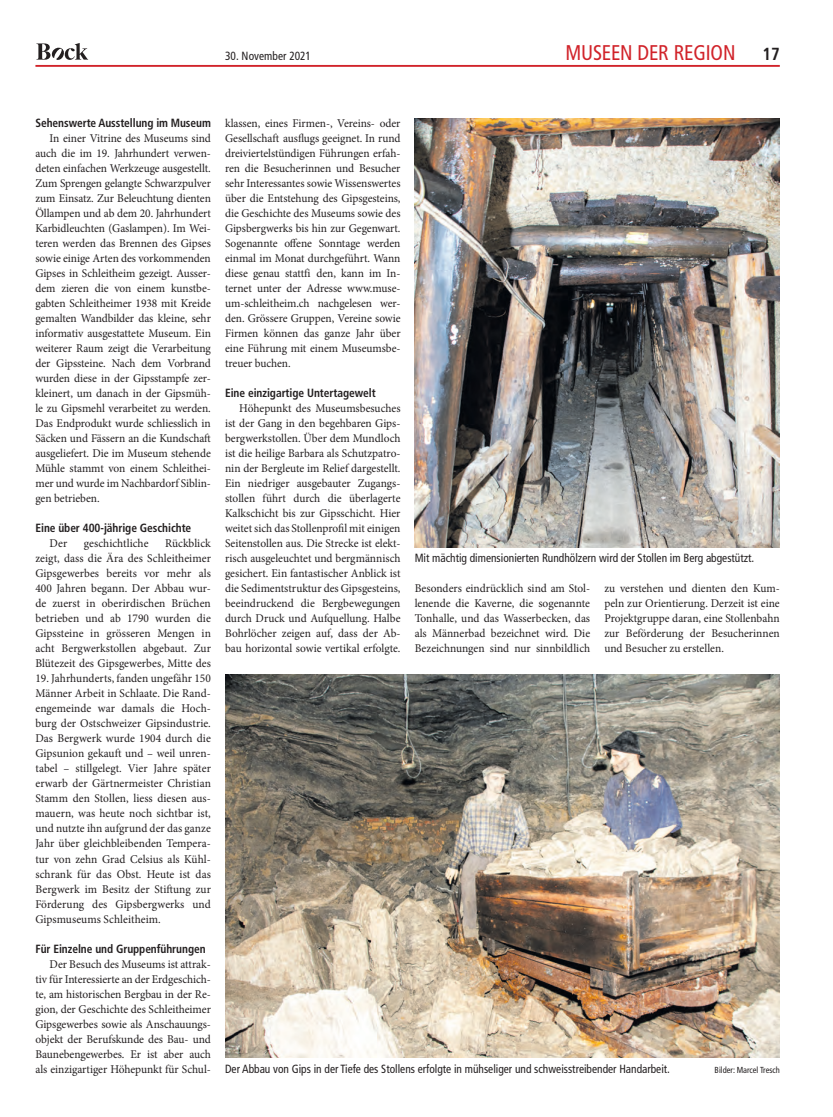
<style>
.page{position:relative;width:833px;height:1117px;background:#fff}
.page>*{position:absolute;margin:0;border:0;box-sizing:border-box;transform-origin:0 0}
.t1{font:condensed 21.25px "Frutiger LT Std";letter-spacing:-.01em;color:#d1232a;scale:.96 1}
.t2{font:700 condensed 17.5px "Frutiger LT Std";color:#231f20;scale:.96 1}
.t3{font:11.88px/15px "Minion Pro";color:#231f20;text-align:justify;scale:.96 1}
.t4{font:condensed 11.88px "Frutiger LT Std";color:#231f20;scale:.96 1}
.t5{font:700 condensed 11.88px "Frutiger LT Std";letter-spacing:-.005em;color:#231f20;scale:.96 1}
.t6{font:condensed 8.75px "Frutiger LT Std";color:#231f20;scale:.96 1}
</style>
<div class="page">
<hr style="left:35px;top:65px;width:745px;height:2px;background:#d1232a">
<svg style="left:36px;top:43px;width:52px;height:17px"></svg>
<img style="left:415px;top:118px;width:365px;height:429px">
<img style="left:225px;top:674px;width:555px;height:383px">
<p class="t4" style="left:225px;top:49px;width:91px">30. November 2021</p>
<h1 class="t1" style="left:565px;top:40px;width:179px">MUSEEN DER REGION</h1>
<h2 class="t2" style="left:762px;top:43px;width:20px">17</h2>
<p class="t5" style="left:35px;top:116px;width:184px">Sehenswerte Ausstellung im Museum</p>
<p class="t3" style="left:35px;top:131px;width:184px;text-indent:14px">In einer Vitrine des Museums sind auch die im 19. Jahrhundert verwen&shy;deten einfachen Werkzeuge ausgestellt.<br>Zum Sprengen gelangte Schwarzpulver zum Einsatz. Zur Beleuchtung dienten Öllampen und ab dem 20. Jahrhundert Karbidleuchten (Gaslampen). Im Wei&shy;teren werden das Brennen des Gipses sowie einige Arten des vorkommenden Gipses in Schleitheim gezeigt. Ausser&shy;dem zieren die von einem kunstbe&shy;gabten Schleitheimer 1938 mit Kreide gemalten Wandbilder das kleine, sehr informativ ausgestattete Museum. Ein weiterer Raum zeigt die Verarbeitung der Gipssteine. Nach dem Vorbrand wurden diese in der Gipsstampfe zer&shy;kleinert, um danach in der Gipsmüh&shy;le zu Gipsmehl verarbeitet zu werden.<br>Das Endprodukt wurde schliesslich in Säcken und Fässern an die Kundschaft ausgeliefert. Die im Museum stehende Mühle stammt von einem Schleithei&shy;mer und wurde im Nachbardorf Siblin&shy;gen betrieben.</p>
<p class="t5" style="left:35px;top:521px;width:164px">Eine über 400-jährige Geschichte</p>
<p class="t3" style="left:50px;top:536px;width:20px">Der</p>
<p class="t3" style="left:84px;top:536px;width:69px">geschichtliche</p>
<p class="t3" style="left:35px;top:536px;width:184px;text-indent:130px">Rückblick zeigt, dass die Ära des Schleitheimer Gipsgewerbes bereits vor mehr als 400 Jahren begann. Der Abbau wur&shy;de zuerst in oberirdischen Brüchen betrieben und ab 1790 wurden die Gipssteine in grösseren Mengen in acht Bergwerkstollen abgebaut. Zur Blütezeit des Gipsgewerbes, Mitte des</p>
<p class="t3" style="left:35px;top:671px;width:184px">19. Jahrhunderts, fanden ungefähr 150<br>Männer Arbeit in Schlaate. Die Rand&shy;engemeinde war damals die Hoch&shy;burg der Ostschweizer Gipsindustrie.<br>Das Bergwerk wurde 1904 durch die Gipsunion gekauft und – weil unren&shy;tabel – stillgelegt. Vier Jahre später erwarb der Gärtnermeister Christian Stamm den Stollen, liess diesen aus&shy;mauern, was heute noch sichtbar ist, und nutzte ihn aufgrund der das ganze Jahr über gleichbleibenden Tempera&shy;tur von zehn Grad Celsius als Kühl&shy;schrank für das Obst. Heute ist das Bergwerk im Besitz der Stiftung zur Förderung des Gipsbergwerks und Gipsmuseums Schleitheim.</p>
<p class="t5" style="left:35px;top:941px;width:179px">Für Einzelne und Gruppenführungen</p>
<p class="t3" style="left:35px;top:956px;width:184px;text-indent:14px">Der Besuch des Museums ist attrak&shy;tiv für Interessierte an der Erdgeschich&shy;te, am historischen Bergbau in der Re&shy;gion, der Geschichte des Schleitheimer Gipsgewerbes sowie als Anschauungs&shy;objekt der Berufskunde des Bau- und Baunebengewerbes. Er ist aber auch als einzigartiger Höhepunkt für Schul-</p>
<p class="t3" style="left:225px;top:116px;width:184px">klassen, eines Firmen-, Vereins- oder Gesellschaft ausflugs geeignet. In rund dreiviertelstündigen Führungen erfah&shy;ren die Besucherinnen und Besucher sehr Interessantes sowie Wissenswertes über die Entstehung des Gipsgesteins, die Geschichte des Museums sowie des Gipsbergwerks bis hin zur Gegenwart.<br>Sogenannte offene Sonntage werden einmal im Monat durchgeführt. Wann diese genau stattfi den, kann im In&shy;ternet unter der Adresse www.muse&shy;um-schleitheim.ch nachgelesen wer&shy;den. Grössere Gruppen, Vereine sowie Firmen können das ganze Jahr über eine Führung mit einem Museumsbe&shy;treuer buchen.</p>
<p class="t5" style="left:225px;top:386px;width:158px">Eine einzigartige Untertagewelt</p>
<p class="t3" style="left:225px;top:401px;width:184px;text-indent:14px">Höhepunkt des Museumsbesuches ist der Gang in den begehbaren Gips&shy;bergwerkstollen. Über dem Mundloch ist die heilige Barbara als Schutzpatro&shy;nin der Bergleute im Relief dargestellt.<br>Ein niedriger ausgebauter Zugangs&shy;stollen führt durch die überlagerte Kalkschicht bis zur Gipsschicht. Hier weitet sich das Stollenprofil mit einigen Seitenstollen aus. Die Strecke ist elekt&shy;risch ausgeleuchtet und bergmännisch gesichert. Ein fantastischer Anblick ist die Sedimentstruktur des Gipsgesteins, beeindruckend die Bergbewegungen durch Druck und Aufquellung. Halbe Bohrlöcher zeigen auf, dass der Ab&shy;bau horizontal sowie vertikal erfolgte.</p>
<p class="t4" style="left:415px;top:551px;width:355px">Mit mächtig dimensionierten Rundhölzern wird der Stollen im Berg abgestützt.</p>
<p class="t3" style="left:415px;top:581px;width:184px">Besonders eindrücklich sind am Stol&shy;lenende die Kaverne, die sogenannte Tonhalle, und das Wasserbecken, das als Männerbad bezeichnet wird. Die Bezeichnungen sind nur sinnbildlich</p>
<p class="t3" style="left:604px;top:581px;width:184px">zu verstehen und dienten den Kum&shy;peln zur Orientierung. Derzeit ist eine Projektgruppe daran, eine Stollenbahn zur Beförderung der Besucherinnen und Besucher zu erstellen.</p>
<p class="t4" style="left:225px;top:1061px;width:465px">Der Abbau von Gips in der Tiefe des Stollens erfolgte in mühseliger und schweisstreibender Handarbeit.</p>
<p class="t6" style="left:714px;top:1064px;width:69px">Bilder: Marcel Tresch</p>
</div>
